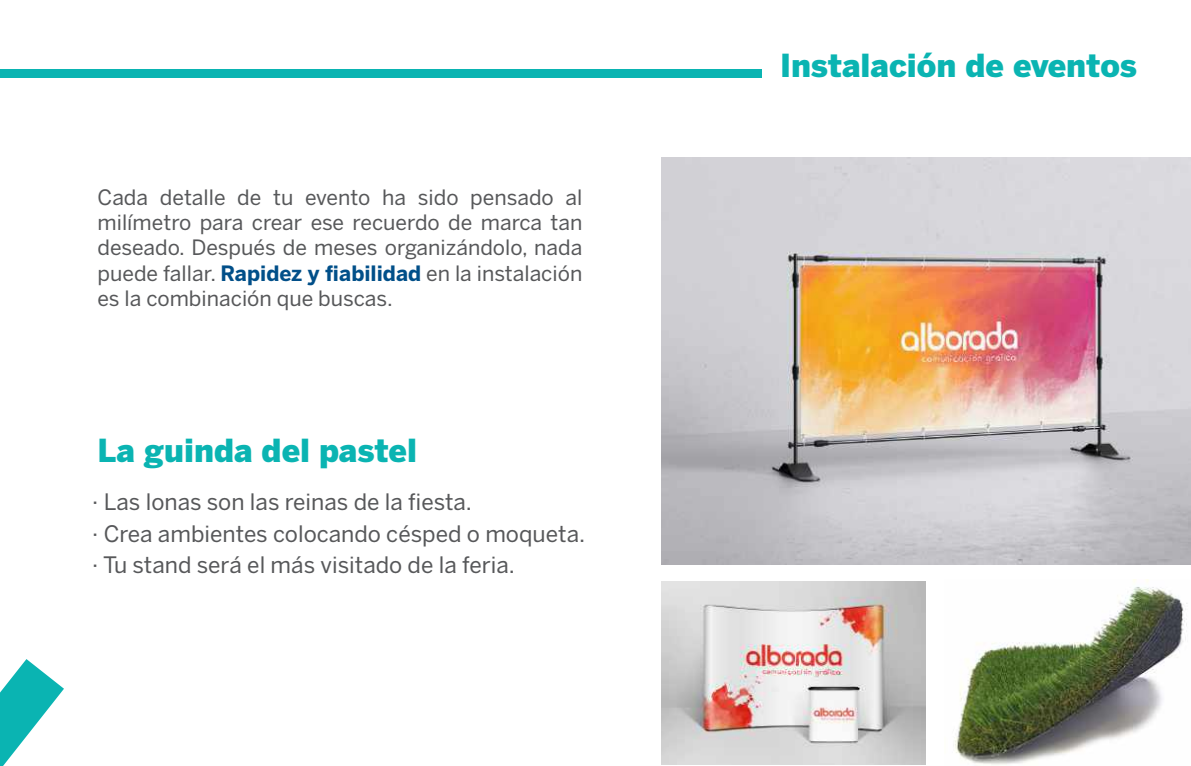
<style>
.page{position:relative;width:1191px;height:766px;background:#fff}
.page>*{position:absolute;margin:0;border:0;box-sizing:border-box;transform-origin:0 0}
.t1{font:900 31.5px "Benton Sans";color:#0ab4b2}
.t2{font:22.5px/31.2px "Benton Sans";color:#57585a}
.t3{font:21px/25.2px "Benton Sans";color:#57585a;text-align:justify}
.s1{font-weight:700;color:#014f89}
</style>
<div class="page">
<div style="left:0;top:69px;width:761px;height:8px;background:#0ab4b2"></div>
<img style="left:661px;top:157px;width:530px;height:407px">
<svg style="left:0;top:659px;width:64px;height:106px"></svg>
<img style="left:661px;top:581px;width:264px;height:183px">
<img style="left:953px;top:579px;width:235px;height:186px">
<p class="t3" style="left:98px;top:184px;width:486px">Cada detalle de tu evento ha sido pensado al milímetro para crear ese recuerdo de marca tan deseado. Después de meses organizándolo, nada puede fallar. <span class="s1">Rapidez y fiabilidad</span> en la instalación es la combinación que buscas.</p>
<h1 class="t1" style="left:97px;top:431px;width:321px">La guinda del pastel</h1>
<p class="t2" style="left:92px;top:486px;width:494px">· Las lonas son las reinas de la fiesta.<br>· Crea ambientes colocando césped o moqueta. · Tu stand será el más visitado de la feria.</p>
<h1 class="t1" style="left:780px;top:47px;width:358px">Instalación de eventos</h1>
</div>
